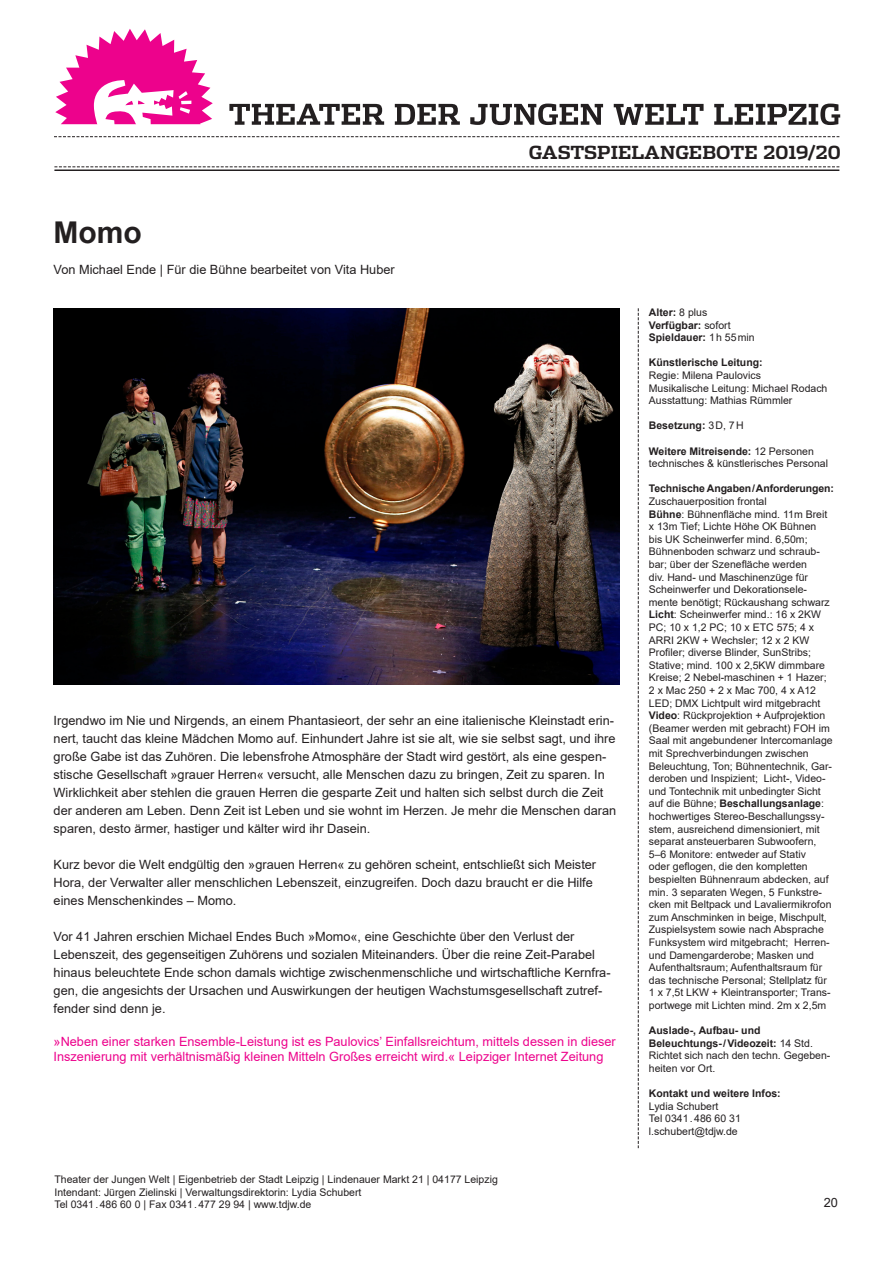
<style>
.page{position:relative;width:893px;height:1263px;background:#fff}
.page>*{position:absolute;margin:0;border:0;box-sizing:border-box;transform-origin:0 0}
.t1{font:700 30px "Arial";color:#231f20}
.t2{font:700 18px "Dispatch";color:#231f20}
.t3{font:12.75px/18px "Arial";color:#231f20}
.t4{font:12.75px/15.3px "Arial";color:#ed028c}
.t5{font:10.5px/12.6px "Arial";color:#231f20}
.t6{font:700 10.5px/12.6px "Arial";color:#231f20}
.s1{font-weight:400}
.s2{font-weight:700}
</style>
<div class="page">
<svg style="left:229px;top:104px;width:611px;height:21px"></svg>
<svg style="left:55px;top:29px;width:158px;height:96px"></svg>
<svg style="left:54px;top:136px;width:785px;height:1px"></svg>
<svg style="left:54px;top:166px;width:785px;height:1px"></svg>
<hr style="left:54px;top:169px;width:785px;height:2px;background:#231f20">
<svg style="left:638px;top:308px;width:1px;height:840px"></svg>
<img style="left:54px;top:308px;width:565px;height:376px">
<h1 class="t1" style="left:54px;top:211px;width:90px">Momo</h1>
<p class="t3" style="left:54px;top:261px;width:343px">Von Michael Ende | Für die Bühne bearbeitet von Vita Huber</p>
<h2 class="t2" style="left:529px;top:140px;width:314px">GASTSPIELANGEBOTE 2019/20</h2>
<p class="t3" style="left:54px;top:711px;width:564px">Irgendwo im Nie und Nirgends, an einem Phantasieort, der sehr an eine italienische Kleinstadt erin&shy;nert, taucht das kleine Mädchen Momo auf. Einhundert Jahre ist sie alt, wie sie selbst sagt, und ihre große Gabe ist das Zuhören. Die lebensfrohe Atmosphäre der Stadt wird gestört, als eine gespen&shy;stische Gesellschaft »grauer Herren« versucht, alle Menschen dazu zu bringen, Zeit zu sparen. In Wirklichkeit aber stehlen die grauen Herren die gesparte Zeit und halten sich selbst durch die Zeit der anderen am Leben. Denn Zeit ist Leben und sie wohnt im Herzen. Je mehr die Menschen daran sparen, desto ärmer, hastiger und kälter wird ihr Dasein.</p>
<p class="t3" style="left:54px;top:855px;width:544px">Kurz bevor die Welt endgültig den »grauen Herren« zu gehören scheint, entschließt sich Meister<br>Hora, der Verwalter aller menschlichen Lebenszeit, einzugreifen. Doch dazu braucht er die Hilfe eines Menschenkindes – Momo.</p>
<p class="t3" style="left:54px;top:927px;width:559px">Vor 41 Jahren erschien Michael Endes Buch »Momo«, eine Geschichte über den Verlust der Lebenszeit, des gegenseitigen Zuhörens und sozialen Miteinanders. Über die reine Zeit-Parabel hinaus beleuchtete Ende schon damals wichtige zwischenmenschliche und wirtschaftliche Kernfra&shy;gen, die angesichts der Ursachen und Auswirkungen der heutigen Wachstumsgesellschaft zutref&shy;fender sind denn je.</p>
<p class="t4" style="left:54px;top:1034px;width:564px">»Neben einer starken Ensemble-Leistung ist es Paulovics’ Einfallsreichtum, mittels dessen in dieser<br>Inszenierung mit verhältnismäßig kleinen Mitteln Großes erreicht wird.« Leipziger Internet Zeitung</p>
<p class="t5" style="left:54px;top:1173px;width:445px">Theater der Jungen Welt | Eigenbetrieb der Stadt Leipzig | Lindenauer Markt 21 | 04177 Leipzig<br>Intendant: Jürgen Zielinski | Verwaltungsdirektorin: Lydia Schubert<br>Tel 0341.486 60 0 | Fax 0341.477 29 94 | www.tdjw.de</p>
<p class="t6" style="left:649px;top:306px;width:107px">Alter: <span class="s1">8 plus<br></span>Verfügbar: <span class="s1">sofort<br></span>Spieldauer: <span class="s1">1h 55min</span></p>
<p class="t6" style="left:649px;top:356px;width:115px">Künstlerische Leitung:</p>
<p class="t5" style="left:649px;top:369px;width:180px">Regie: Milena Paulovics<br>Musikalische Leitung: Michael Rodach<br>Ausstattung: Mathias Rümmler</p>
<p class="t6" style="left:649px;top:419px;width:96px">Besetzung: <span class="s1">3D, 7H</span></p>
<p class="t5" style="left:649px;top:444px;width:181px"><span class="s2">Weitere Mitreisende:</span> 12 Personen technisches &amp; künstlerisches Personal</p>
<p class="t6" style="left:649px;top:482px;width:186px">Technische Angaben/Anforderungen:</p>
<p class="t5" style="left:649px;top:495px;width:185px">Zuschauerposition frontal<br><span class="s2">Bühne</span>: Bühnenfläche mind. 11m Breit x 13m Tief; Lichte Höhe OK Bühnen<br>bis UK Scheinwerfer mind. 6,50m; Bühnenboden schwarz und schraub&shy;bar; über der Szenefläche werden<br>div. Hand- und Maschinenzüge für Scheinwerfer und Dekorationsele&shy;mente benötigt; Rückaushang schwarz <span class="s2">Licht</span>: Scheinwerfer mind.: 16 x 2KW PC; 10 x 1,2 PC; 10 x ETC 575; 4 x ARRI 2KW + Wechsler; 12 x 2 KW Profiler; diverse Blinder, SunStribs; Stative; mind. 100 x 2,5KW dimmbare Kreise; 2 Nebel-maschinen + 1 Hazer; 2 x Mac 250 + 2 x Mac 700, 4 x A12<br>LED; DMX Lichtpult wird mitgebracht <span class="s2">Video</span>: Rückprojektion + Aufprojektion (Beamer werden mit gebracht) FOH im Saal mit angebundener Intercomanlage mit Sprechverbindungen zwischen Beleuchtung, Ton; Bühnentechnik, Gar&shy;deroben und Inspizient; Licht-, Video&shy;und Tontechnik mit unbedingter Sicht auf die Bühne; <span class="s2">Beschallungsanlage</span>: hochwertiges Stereo-Beschallungssy&shy;stem, ausreichend dimensioniert, mit separat ansteuerbaren Subwoofern, 5–6 Monitore: entweder auf Stativ<br>oder geflogen, die den kompletten bespielten Bühnenraum abdecken, auf min. 3 separaten Wegen, 5 Funkstre&shy;cken mit Beltpack und Lavaliermikrofon zum Anschminken in beige, Mischpult, Zuspielsystem sowie nach Absprache Funksystem wird mitgebracht; Herren&shy;und Damengarderobe; Masken und Aufenthaltsraum; Aufenthaltsraum für das technische Personal; Stellplatz für 1 x 7,5t LKW + Kleintransporter; Trans&shy;portwege mit Lichten mind. 2m x 2,5m</p>
<p class="t5" style="left:649px;top:1024px;width:183px"><span class="s2">Auslade-, Aufbau- und<br>Beleuchtungs-/Videozeit:</span> 14 Std.<br>Richtet sich nach den techn. Gegeben&shy;heiten vor Ort.</p>
<p class="t6" style="left:649px;top:1087px;width:133px">Kontakt und weitere Infos:</p>
<p class="t5" style="left:649px;top:1100px;width:93px">Lydia Schubert<br>Tel 0341.486 60 31 l.schubert@tdjw.de</p>
<p class="t3" style="left:824px;top:1194px;width:16px">20</p>
</div>
